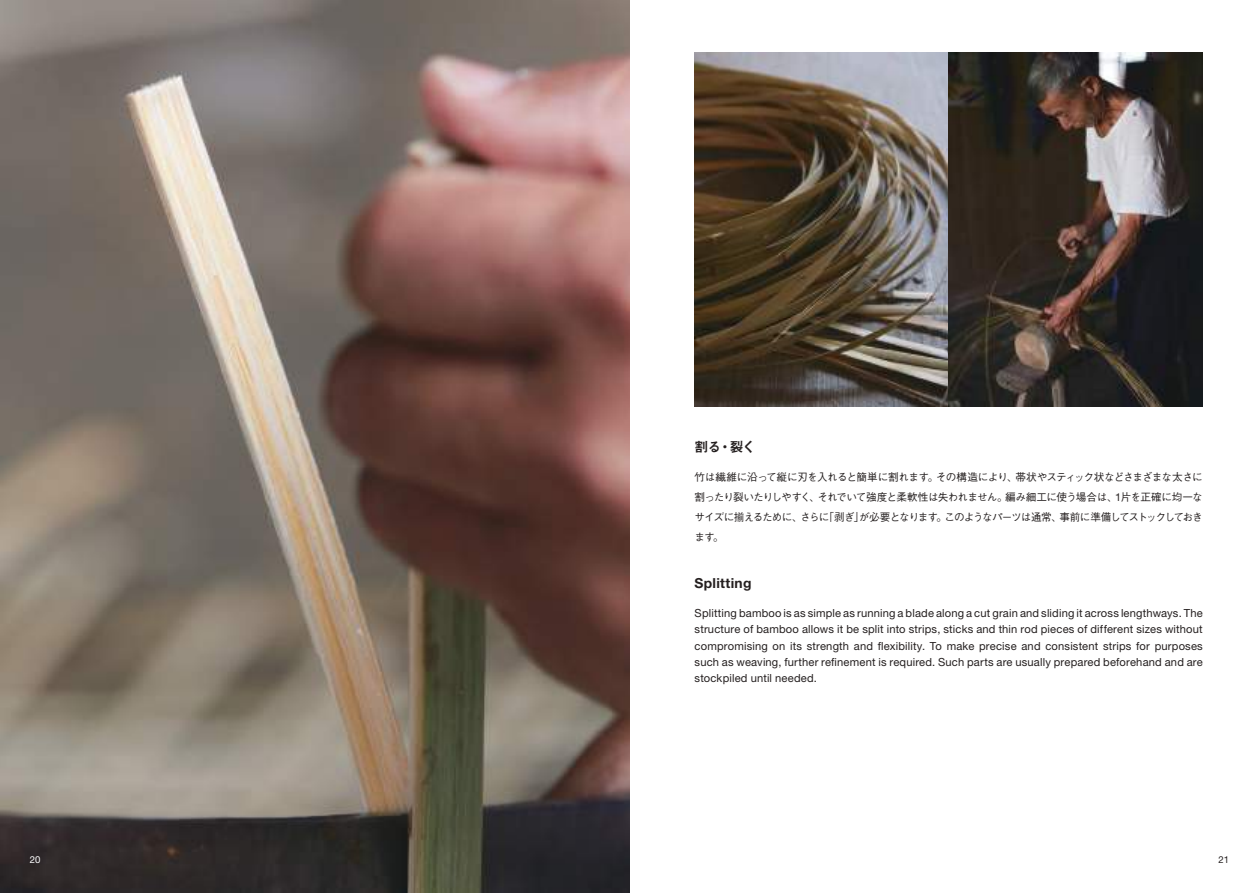
<style>
.page{position:relative;width:1259px;height:893px;background:#fff}
.page>*{position:absolute;margin:0;border:0;box-sizing:border-box;transform-origin:0 0}
.t1{font:700 13.8px "Helvetica Neue LT Std";letter-spacing:.02em;color:#241f1f}
.t2{font:13.8px "Midashi Go Pro MB31";color:#241f1f}
.t3{font:11.1px/16.4px "Helvetica Neue LT Std";letter-spacing:.015em;color:#241f1f;text-align:justify}
.t4{font:500 10.65px/20.2px "Gothic BBB Pr 6 N";letter-spacing:-.095em;color:#241f1f;text-align:justify}
.t5{font:9.6px "Helvetica Neue LT Std";color:#fff}
.t6{font:9.6px "Helvetica Neue LT Std";color:#241f1f}
.s1{font-family:"Gothic BBB Pro"}
.s2{font-family:"Helvetica Neue LT Std";font-weight:400;font-size:10.8px}
</style>
<div class="page">
<img style="left:0;top:0;width:629px;height:893px">
<img style="left:695px;top:53px;width:507px;height:353px">
<p class="t2" style="left:694px;top:435px;width:63px">割る・裂く</p>
<p class="t4" style="left:694px;top:466px;width:510px">竹は繊維に沿って縦に刃を入れると簡単に割れます<span class="s1">。</span>その構造により<span class="s1">、</span>帯状やスティック状などさまざまな太さに割ったり裂いたりしやすく<span class="s1">、</span>それでいて強度と柔軟性は失われません<span class="s1">。</span>編み細工に使う場合は<span class="s1">、</span><span class="s2">1</span>片を正確に均一なサイズに揃えるために<span class="s1">、</span>さらに<span class="s1">「</span>剥ぎ<span class="s1">」</span>が必要となります<span class="s1">。</span>このようなパーツは通常<span class="s1">、</span>事前に準備してストックしておきます<span class="s1">。</span></p>
<p class="t1" style="left:694px;top:574px;width:58px">Splitting</p>
<p class="t3" style="left:694px;top:605px;width:510px">Splitting bamboo is as simple as running a blade along a cut grain and sliding it across lengthways. The structure of bamboo allows it be split into strips, sticks and thin rod pieces of different sizes without compromising on its strength and flexibility. To make precise and consistent strips for purposes such as weaving, further refinement is required. Such parts are usually prepared beforehand and are stockpiled until needed.</p>
<p class="t5" style="left:30px;top:854px;width:12px">20</p>
<p class="t6" style="left:1218px;top:854px;width:12px">21</p>
</div>
